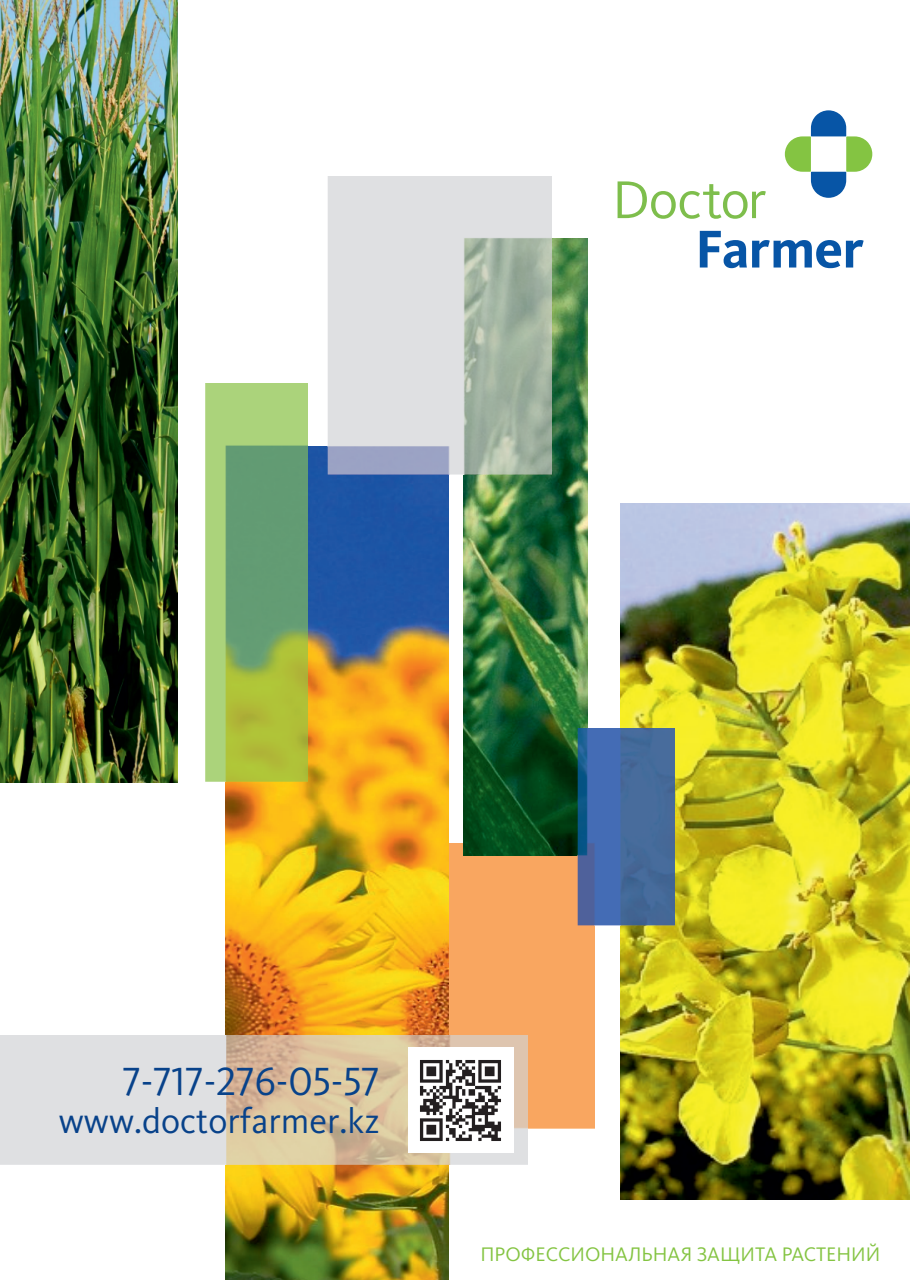
<style>
.page{position:relative;width:910px;height:1280px;background:#fff}
.page>*{position:absolute;margin:0;border:0;box-sizing:border-box;transform-origin:0 0}
.t1{font:40.8px "DF";color:#08428a}
.t2{font:36px "DF";color:#08428a}
.t3{font:20.4px "DF";color:#84c442}
</style>
<div class="page">
<div style="left:449px;top:844px;width:146px;height:284px;background:#f9a660"></div>
<svg style="left:618px;top:181px;width:148px;height:38px"></svg>
<svg style="left:700px;top:231px;width:164px;height:37px"></svg>
<svg style="left:785px;top:110px;width:87px;height:88px"></svg>
<img style="left:464px;top:239px;width:123px;height:617px">
<img style="left:620px;top:503px;width:290px;height:696px">
<img style="left:226px;top:446px;width:223px;height:834px">
<img style="left:0;top:0;width:177px;height:783px">
<img style="left:205px;top:383px;width:102px;height:398px">
<img style="left:577px;top:728px;width:97px;height:198px">
<img style="left:328px;top:177px;width:224px;height:297px">
<img style="left:0;top:1036px;width:527px;height:128px">
<img style="left:408px;top:1047px;width:105px;height:106px">
<h1 class="t1" style="left:123px;top:1060px;width:258px">7-717-276-05-57</h1>
<h2 class="t2" style="left:59px;top:1102px;width:322px">www.doctorfarmer.kz</h2>
<p class="t3" style="left:480px;top:1243px;width:401px">ПРОФЕССИОНАЛЬНАЯ ЗАЩИТА РАСТЕНИЙ</p>
</div>
